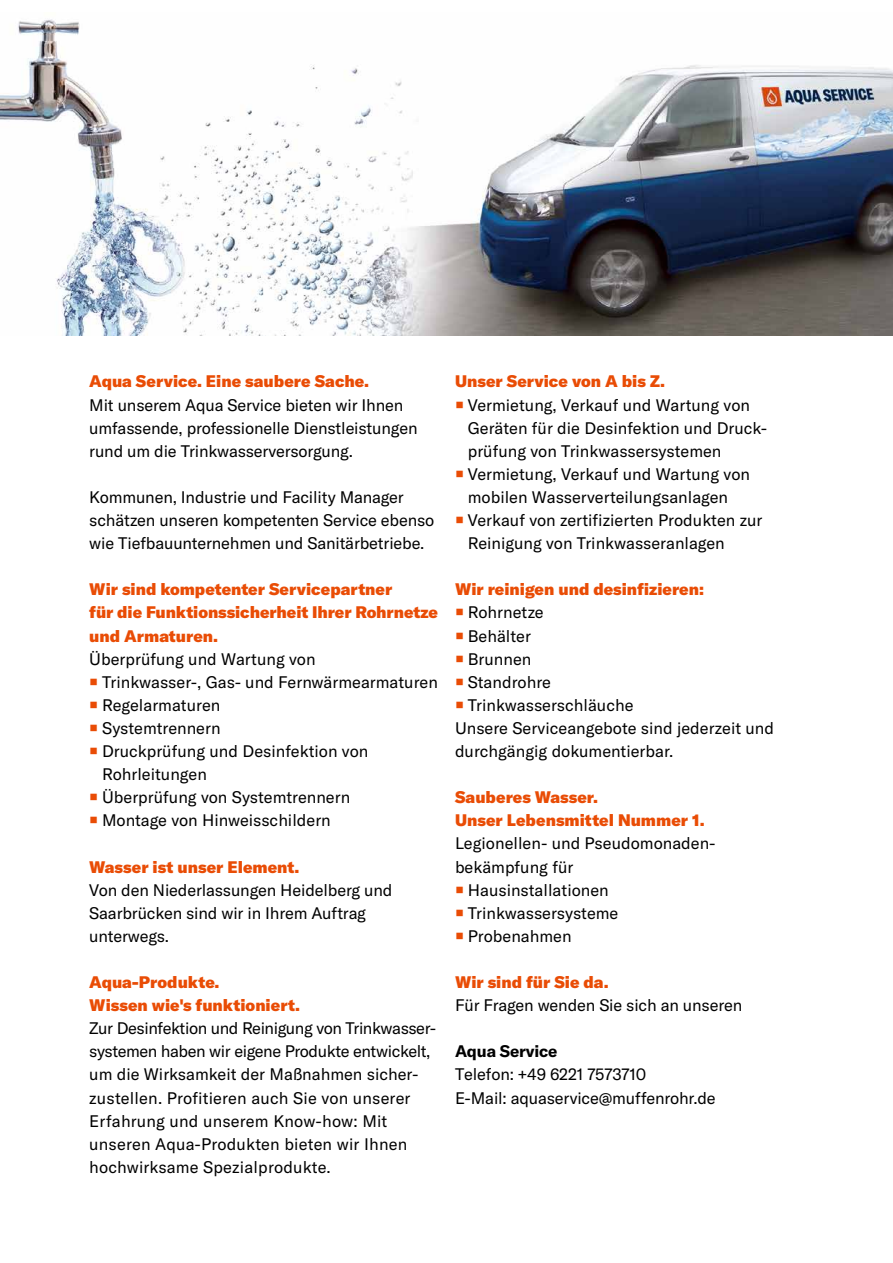
<style>
.page{position:relative;width:893px;height:1263px;background:#fff}
.page>*{position:absolute;margin:0;border:0;box-sizing:border-box;transform-origin:0 0}
.t1{font:16.5px/23.1px "GT America";color:#000}
.t2{font:900 16.5px/23.1px "GT America";color:#e94c05}
.t3{font:700 16.5px "GT America";letter-spacing:-.01em;color:#000}
</style>
<div class="page">
<img style="left:0;top:19px;width:893px;height:317px">
<p class="t2" style="left:89px;top:370px;width:281px">Aqua Service. Eine saubere Sache.</p>
<p class="t1" style="left:89px;top:393px;width:330px">Mit unserem Aqua Service bieten wir Ihnen umfassende, professionelle Dienstleistungen rund um die Trinkwasserversorgung.</p>
<p class="t1" style="left:89px;top:486px;width:347px">Kommunen, Industrie und Facility Manager schätzen unseren kompetenten Service ebenso wie Tiefbauunternehmen und Sanitärbetriebe.</p>
<p class="t2" style="left:89px;top:577px;width:350px">Wir sind kompetenter Servicepartner<br>für die Funktionssicherheit Ihrer Rohrnetze und Armaturen.</p>
<p class="t1" style="left:102px;top:647px;width:337px;text-indent:-13px">Überprüfung und Wartung von<br>Trinkwasser-, Gas- und Fernwärmearmaturen<br>Regelarmaturen<br>Systemtrennern<br>Druckprüfung und Desinfektion von<br>Rohrleitungen<br>Überprüfung von Systemtrennern<br>Montage von Hinweisschildern</p>
<p class="t2" style="left:89px;top:855px;width:211px">Wasser ist unser Element.</p>
<p class="t1" style="left:89px;top:878px;width:305px">Von den Niederlassungen Heidelberg und<br>Saarbrücken sind wir in Ihrem Auftrag unterwegs.</p>
<p class="t2" style="left:89px;top:970px;width:212px">Aqua-Produkte.<br>Wissen wie's funktioniert.</p>
<p class="t1" style="left:89px;top:1017px;width:348px">Zur Desinfektion und Reinigung von Trinkwasser&shy;systemen haben wir eigene Produkte entwickelt, um die Wirksamkeit der Maßnahmen sicher&shy;zustellen. Profitieren auch Sie von unserer Erfahrung und unserem Know-how: Mit unseren Aqua-Produkten bieten wir Ihnen hochwirksame Spezialprodukte.</p>
<p class="t2" style="left:455px;top:370px;width:212px">Unser Service von A bis Z.</p>
<p class="t1" style="left:468px;top:393px;width:301px">Vermietung, Verkauf und Wartung von Geräten für die Desinfektion und Druck&shy;prüfung von Trinkwassersystemen Vermietung, Verkauf und Wartung von mobilen Wasserverteilungsanlagen Verkauf von zertifizierten Produkten zur Reinigung von Trinkwasseranlagen</p>
<p class="t2" style="left:455px;top:577px;width:251px">Wir reinigen und desinfizieren:</p>
<p class="t1" style="left:468px;top:601px;width:77px">Rohrnetze</p>
<p class="t1" style="left:468px;top:624px;width:65px">Behälter</p>
<p class="t1" style="left:468px;top:647px;width:65px">Brunnen</p>
<p class="t1" style="left:468px;top:670px;width:85px">Standrohre</p>
<p class="t1" style="left:468px;top:693px;width:167px">Trinkwasserschläuche</p>
<p class="t1" style="left:455px;top:717px;width:321px">Unsere Serviceangebote sind jederzeit und</p>
<p class="t1" style="left:455px;top:740px;width:220px">durchgängig dokumentierbar.</p>
<p class="t2" style="left:455px;top:785px;width:251px">Sauberes Wasser.<br>Unser Lebensmittel Nummer 1.</p>
<p class="t1" style="left:455px;top:832px;width:262px">Legionellen- und Pseudomonaden-</p>
<p class="t1" style="left:455px;top:855px;width:120px">bekämpfung für</p>
<p class="t1" style="left:468px;top:878px;width:143px">Hausinstallationen</p>
<p class="t1" style="left:468px;top:901px;width:152px">Trinkwassersysteme</p>
<p class="t1" style="left:468px;top:924px;width:105px">Probenahmen</p>
<p class="t2" style="left:455px;top:970px;width:155px">Wir sind für Sie da.</p>
<p class="t1" style="left:455px;top:994px;width:289px">Für Fragen wenden Sie sich an unseren</p>
<p class="t3" style="left:455px;top:1041px;width:104px">Aqua Service</p>
<p class="t1" style="left:455px;top:1063px;width:262px">Telefon: +49 6221 7573710<br>E-Mail: aquaservice@muffenrohr.de</p>
</div>
